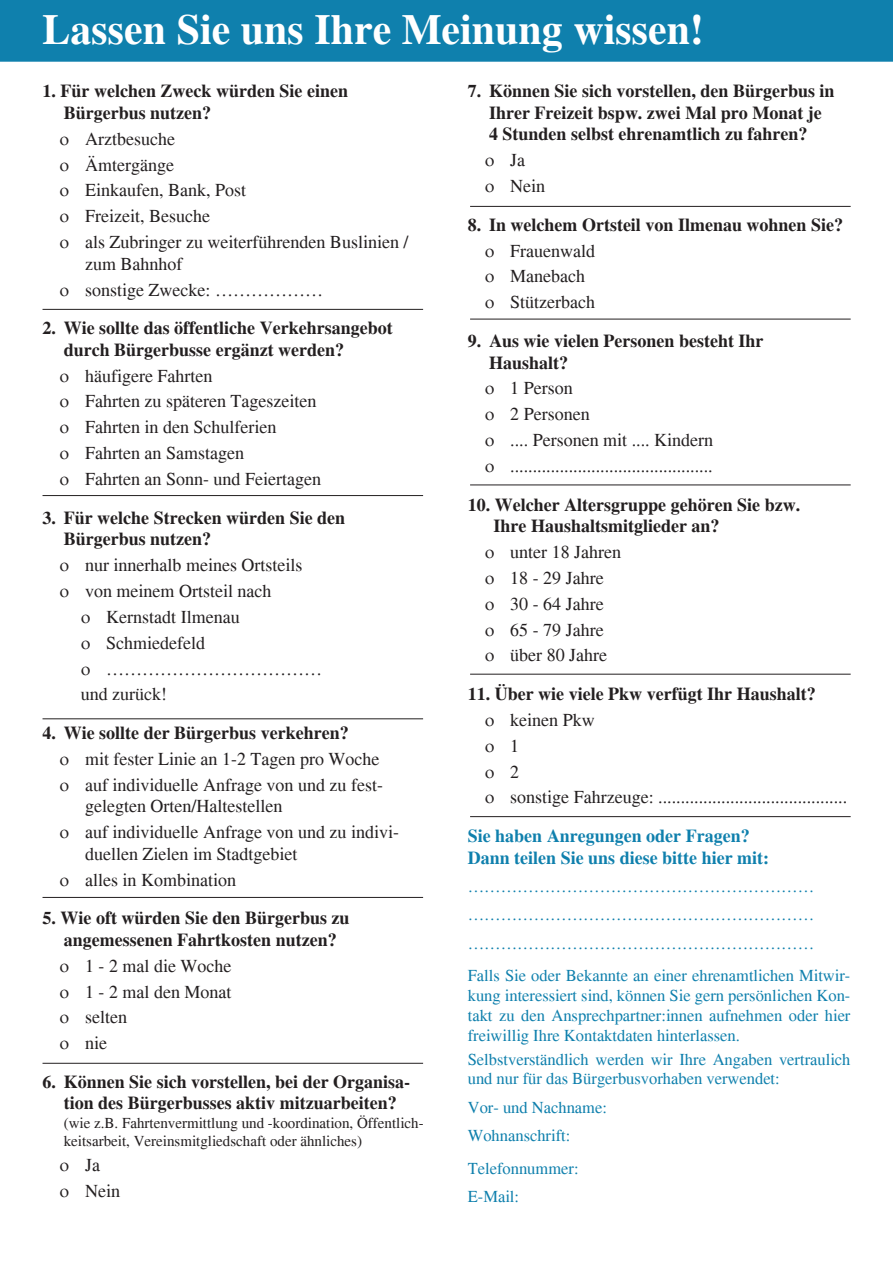
<style>
.page{position:relative;width:893px;height:1263px;background:#fff}
.page>*{position:absolute;margin:0;border:0;box-sizing:border-box;transform-origin:0 0}
.t1{font:700 42px "Times";color:#fff}
.t2{font:18px/25.8px "Times";color:#231f20}
.t3{font:700 18px/21.6px "Times";color:#231f20}
.t4{font:700 18px/21.6px "Times";color:#0f80ad}
.t5{font:16.5px/28.3px "Times";color:#0f80ad}
.t6{font:15px/18px "Times";color:#231f20}
.s1{font-family:"Calibri";font-weight:700;font-size:15px;color:#fff}
</style>
<div class="page">
<div style="left:0;top:0;width:893px;height:62px;background:#0f80ad"></div>
<hr style="left:43px;top:309px;width:380px;height:1px;background:#231f20">
<hr style="left:470px;top:206px;width:381px;height:1px;background:#231f20">
<hr style="left:470px;top:319px;width:381px;height:1px;background:#231f20">
<hr style="left:470px;top:485px;width:381px;height:1px;background:#231f20">
<hr style="left:470px;top:674px;width:381px;height:1px;background:#231f20">
<hr style="left:470px;top:816px;width:381px;height:1px;background:#231f20">
<hr style="left:43px;top:495px;width:380px;height:1px;background:#231f20">
<hr style="left:43px;top:718px;width:380px;height:1px;background:#231f20">
<hr style="left:43px;top:897px;width:380px;height:1px;background:#231f20">
<hr style="left:43px;top:1063px;width:380px;height:1px;background:#231f20">
<h1 class="t1" style="left:43px;top:4px;width:663px">Lassen Sie uns Ihre Meinung wissen!</h1>
<p class="t3" style="left:64px;top:80px;width:286px;text-indent:-21px">1. Für welchen Zweck würden Sie einen<br>Bürgerbus nutzen?</p>
<p class="t2" style="left:85px;top:126px;width:325px">Arztbesuche<br>Ämtergänge<br>Einkaufen, Bank, Post<br>Freizeit, Besuche<br>als Zubringer zu weiterführenden Buslinien /</p>
<p class="t2" style="left:85px;top:251px;width:239px">zum Bahnhof<br>sonstige Zwecke: ………………</p>
<p class="t3" style="left:64px;top:317px;width:330px;text-indent:-21px">2. Wie sollte das öffentliche Verkehrsangebot durch Bürgerbusse ergänzt werden?</p>
<p class="t2" style="left:85px;top:363px;width:237px">häufigere Fahrten<br>Fahrten zu späteren Tageszeiten<br>Fahrten in den Schulferien<br>Fahrten an Samstagen<br>Fahrten an Sonn- und Feiertagen</p>
<p class="t3" style="left:64px;top:506px;width:283px;text-indent:-21px">3. Für welche Strecken würden Sie den<br>Bürgerbus nutzen?</p>
<p class="t2" style="left:85px;top:552px;width:219px">nur innerhalb meines Ortsteils</p>
<p class="t2" style="left:85px;top:578px;width:188px">von meinem Ortsteil nach</p>
<p class="t2" style="left:106px;top:604px;width:135px">Kernstadt Ilmenau</p>
<p class="t2" style="left:106px;top:630px;width:100px">Schmiedefeld</p>
<p class="t2" style="left:106px;top:655px;width:217px">………………………………</p>
<p class="t2" style="left:81px;top:681px;width:88px">und zurück!</p>
<p class="t3" style="left:43px;top:722px;width:308px">4. Wie sollte der Bürgerbus verkehren?</p>
<p class="t2" style="left:85px;top:746px;width:299px">mit fester Linie an 1-2 Tagen pro Woche auf individuelle Anfrage von und zu fest-</p>
<p class="t2" style="left:85px;top:793px;width:315px">gelegten Orten/Haltestellen<br>auf individuelle Anfrage von und zu indivi-</p>
<p class="t2" style="left:85px;top:841px;width:214px">duellen Zielen im Stadtgebiet alles in Kombination</p>
<p class="t3" style="left:43px;top:907px;width:309px;text-align:center">5. Wie oft würden Sie den Bürgerbus zu angemessenen Fahrtkosten nutzen?</p>
<p class="t2" style="left:85px;top:952px;width:148px">1 - 2 mal die Woche<br>1 - 2 mal den Monat selten<br>nie</p>
<p class="t3" style="left:43px;top:1070px;width:369px;text-align:center">6. Können Sie sich vorstellen, bei der Organisa&shy;tion des Bürgerbusses aktiv mitzuarbeiten?</p>
<p class="t6" style="left:64px;top:1113px;width:361px">(wie z.B. Fahrtenvermittlung und -koordination, Öffentlich&shy;keitsarbeit, Vereinsmitgliedschaft oder ähnliches)</p>
<p class="t2" style="left:85px;top:1152px;width:36px">Ja<br>Nein</p>
<p class="t3" style="left:468px;top:80px;width:368px;text-align:center">7. Können Sie sich vorstellen, den Bürgerbus in<br>Ihrer Freizeit bspw. zwei Mal pro Monat je<br>4 Stunden selbst ehrenamtlich zu fahren?</p>
<p class="t2" style="left:510px;top:147px;width:36px">Ja<br>Nein</p>
<p class="t3" style="left:468px;top:214px;width:377px">8. In welchem Ortsteil von Ilmenau wohnen Sie?</p>
<p class="t2" style="left:510px;top:238px;width:86px">Frauenwald<br>Manebach<br>Stützerbach</p>
<p class="t3" style="left:489px;top:330px;width:276px;text-indent:-21px">9. Aus wie vielen Personen besteht Ihr<br>Haushalt?</p>
<p class="t2" style="left:510px;top:375px;width:204px">1 Person<br>2 Personen<br>.... Personen mit .... Kindern .............................................</p>
<p class="t3" style="left:493px;top:493px;width:308px;text-indent:-26px">10. Welcher Altersgruppe gehören Sie bzw.<br>Ihre Haushaltsmitglieder an?</p>
<p class="t2" style="left:510px;top:539px;width:112px">unter 18 Jahren<br>18 - 29 Jahre<br>30 - 64 Jahre<br>65 - 79 Jahre über 80 Jahre</p>
<p class="t3" style="left:468px;top:683px;width:349px">11. Über wie viele Pkw verfügt Ihr Haushalt?</p>
<p class="t2" style="left:510px;top:707px;width:338px">keinen Pkw<br>1<br>2<br>sonstige Fahrzeuge: ..........................................</p>
<p class="t4" style="left:468px;top:825px;width:303px">Sie haben Anregungen oder Fragen?<br>Dann teilen Sie uns diese bitte hier mit:</p>
<p class="t5" style="left:468px;top:872px;width:348px;text-align:justify">……………………………………………………… ……………………………………………………… ………………………………………………………</p>
<p class="t5" style="left:468px;top:966px;width:384px;line-height:19.8px;text-align:justify">Falls Sie oder Bekannte an einer ehrenamtlichen Mitwir&shy;kung interessiert sind, können Sie gern persönlichen Kon&shy;takt zu den Ansprechpartner:innen aufnehmen oder hier freiwillig Ihre Kontaktdaten hinterlassen.</p>
<p class="t5" style="left:468px;top:1049px;width:384px;line-height:19.8px">Selbstverständlich werden wir Ihre Angaben vertraulich und nur für das Bürgerbusvorhaben verwendet:</p>
<p class="t5" style="left:468px;top:1093px;width:141px">Vor- und Nachname:<br>Wohnanschrift:</p>
<p class="t5" style="left:468px;top:1154px;width:112px">Telefonnummer:<br>E-Mail:<span class="s1">F</span></p>
</div>
